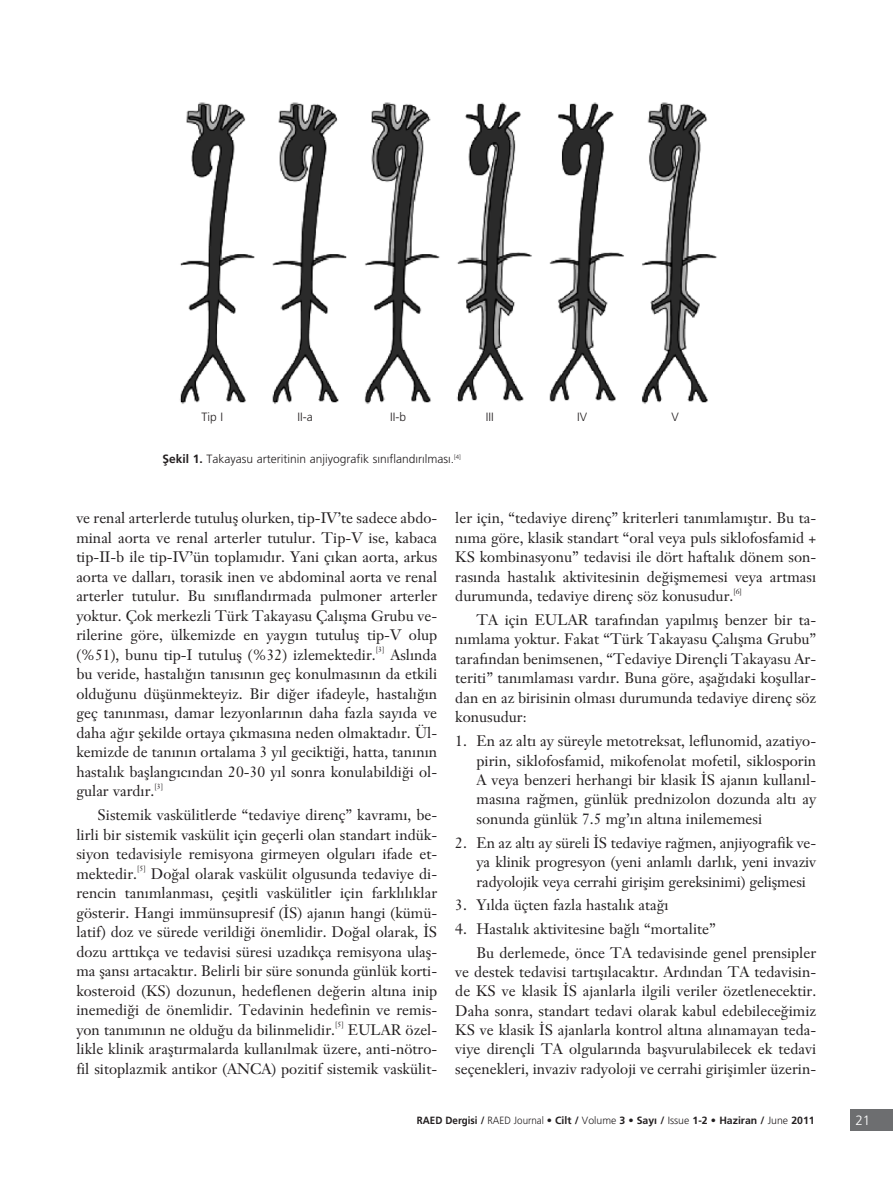
<style>
.page{position:relative;width:893px;height:1191px;background:#fff}
.page>*{position:absolute;margin:0;border:0;box-sizing:border-box;transform-origin:0 0}
.t1{font:15px/19.5px "Janson Text";color:#231f20;text-align:justify}
.t2{font:300 13.5px "Frutiger";color:#fff}
.t3{font:300 12px "Frutiger";color:#231f20}
.t4{font:700 10.5px "Frutiger";color:#231f20;scale:.94 1}
.t5{font:7.5px "Janson Text";color:#231f20}
.s1{font-weight:700}
.s2{font-weight:300}
</style>
<div class="page">
<div style="left:850px;top:1109px;width:43px;height:22px;background:#6d6e70"></div>
<img style="left:179px;top:102px;width:538px;height:302px">
<p class="t3" style="left:201px;top:412px;width:23px">Tip I</p>
<p class="t3" style="left:298px;top:412px;width:17px">II-a</p>
<p class="t3" style="left:390px;top:412px;width:17px">II-b</p>
<p class="t3" style="left:486px;top:412px;width:9px">III</p>
<p class="t3" style="left:577px;top:412px;width:11px">IV</p>
<p class="t3" style="left:672px;top:412px;width:9px">V</p>
<p class="t3" style="left:163px;top:454px;width:300px"><span class="s1">fiekil 1.</span> Takayasu arteritinin anjiyografik s›n›fland›r›lmas›.<sup>[4]</sup></p>
<p class="t1" style="left:76px;top:510px;width:363px">ve renal arterlerde tutulufl olurken, tip-IV’te sadece abdo&shy;minal aorta ve renal arterler tutulur. Tip-V ise, kabaca tip-II-b ile tip-IV’ün toplam›d›r. Yani ç›kan aorta, arkus aorta ve dallar›, torasik inen ve abdominal aorta ve renal arterler tutulur. Bu s›n›fland›rmada pulmoner arterler yoktur. Çok merkezli Türk Takayasu Çal›flma Grubu ve&shy;rilerine göre, ülkemizde en yayg›n tutulufl tip-V olup (%51), bunu tip-I tutulufl (%32) izlemektedir.</p>
<p class="t5" style="left:376px;top:647px;width:10px">[3]</p>
<p class="t1" style="left:76px;top:646px;width:362px;text-indent:314px">Asl›nda bu veride, hastal›¤›n tan›s›n›n geç konulmas›n›n da etkili oldu¤unu düflünmekteyiz. Bir di¤er ifadeyle, hastal›¤›n geç tan›nmas›, damar lezyonlar›n›n daha fazla say›da ve daha a¤›r flekilde ortaya ç›kmas›na neden olmaktad›r. Ül&shy;kemizde de tan›n›n ortalama 3 y›l gecikti¤i, hatta, tan›n›n hastal›k bafllang›c›ndan 20-30 y›l sonra konulabildi¤i ol&shy;gular vard›r.</p>
<p class="t5" style="left:154px;top:783px;width:10px">[3]</p>
<p class="t1" style="left:76px;top:806px;width:362px;text-indent:21px">Sistemik vaskülitlerde “tedaviye direnç” kavram›, be&shy;lirli bir sistemik vaskülit için geçerli olan standart indük&shy;siyon tedavisiyle remisyona girmeyen olgular› ifade et&shy;mektedir.</p>
<p class="t5" style="left:137px;top:865px;width:10px">[5]</p>
<p class="t1" style="left:76px;top:865px;width:362px;text-indent:75px">Do¤al olarak vaskülit olgusunda tedaviye di&shy;rencin tan›mlanmas›, çeflitli vaskülitler için farkl›l›klar gösterir. Hangi immünsupresif (‹S) ajan›n hangi (kümü&shy;latif) doz ve sürede verildi¤i önemlidir. Do¤al olarak, ‹S dozu artt›kça ve tedavisi süresi uzad›kça remisyona ulafl&shy;ma flans› artacakt›r. Belirli bir süre sonunda günlük korti&shy;kosteroid (KS) dozunun, hedeflenen de¤erin alt›na inip inemedi¤i de önemlidir. Tedavinin hedefinin ve remis&shy;yon tan›m›n›n ne oldu¤u da bilinmelidir.</p>
<p class="t5" style="left:335px;top:1021px;width:10px">[5]</p>
<p class="t1" style="left:76px;top:1021px;width:362px;text-indent:272px">EULAR özel&shy;likle klinik araflt›rmalarda kullan›lmak üzere, anti-nötro&shy;fil sitoplazmik antikor (ANCA) pozitif sistemik vaskülit-</p>
<p class="t1" style="left:455px;top:510px;width:362px">ler için, “tedaviye direnç” kriterleri tan›mlam›flt›r. Bu ta&shy;n›ma göre, klasik standart “oral veya puls siklofosfamid + KS kombinasyonu” tedavisi ile dört haftal›k dönem son&shy;ras›nda hastal›k aktivitesinin de¤iflmemesi veya artmas› durumunda, tedaviye direnç söz konusudur.</p>
<p class="t5" style="left:733px;top:588px;width:10px">[6]</p>
<p class="t1" style="left:455px;top:611px;width:362px;text-indent:21px">TA için EULAR taraf›ndan yap›lm›fl benzer bir ta&shy;n›mlama yoktur. Fakat “Türk Takayasu Çal›flma Grubu” taraf›ndan benimsenen, “Tedaviye Dirençli Takayasu Ar&shy;teriti” tan›mlamas› vard›r. Buna göre, afla¤›daki koflullar&shy;dan en az birisinin olmas› durumunda tedaviye direnç söz konusudur:</p>
<p class="t1" style="left:477px;top:732px;width:341px;text-indent:-21px">1. En az alt› ay süreyle metotreksat, leflunomid, azatiyo&shy;pirin, siklofosfamid, mikofenolat mofetil, siklosporin A veya benzeri herhangi bir klasik ‹S ajan›n kullan›l&shy;mas›na ra¤men, günlük prednizolon dozunda alt› ay sonunda günlük 7.5 mg’›n alt›na inilememesi</p>
<p class="t1" style="left:477px;top:834px;width:341px;text-indent:-21px">2. En az alt› ay süreli ‹S tedaviye ra¤men, anjiyografik ve&shy;ya klinik progresyon (yeni anlaml› darl›k, yeni invaziv radyolojik veya cerrahi giriflim gereksinimi) geliflmesi</p>
<p class="t1" style="left:455px;top:897px;width:215px">3. Y›lda üçten fazla hastal›k ata¤›</p>
<p class="t1" style="left:477px;top:918px;width:341px;line-height:23.5px;text-indent:-21px">4. Hastal›k aktivitesine ba¤l› “mortalite”<br>Bu derlemede, önce TA tedavisinde genel prensipler</p>
<p class="t1" style="left:455px;top:963px;width:362px">ve destek tedavisi tart›fl›lacakt›r. Ard›ndan TA tedavisin&shy;de KS ve klasik ‹S ajanlarla ilgili veriler özetlenecektir.<br>Daha sonra, standart tedavi olarak kabul edebilece¤imiz KS ve klasik ‹S ajanlarla kontrol alt›na al›namayan teda&shy;viye dirençli TA olgular›nda baflvurulabilecek ek tedavi seçenekleri, invaziv radyoloji ve cerrahi giriflimler üzerin-</p>
<p class="t4" style="left:417px;top:1116px;width:425px">RAED Dergisi / <span class="s2">RAED Journal •</span> Cilt / <span class="s2">Volume</span> 3 <span class="s2">•</span> Say› / <span class="s2">Issue</span> 1-2 <span class="s2">•</span> Haziran / <span class="s2">June</span> 2011</p>
<p class="t2" style="left:855px;top:1115px;width:17px">21</p>
</div>
